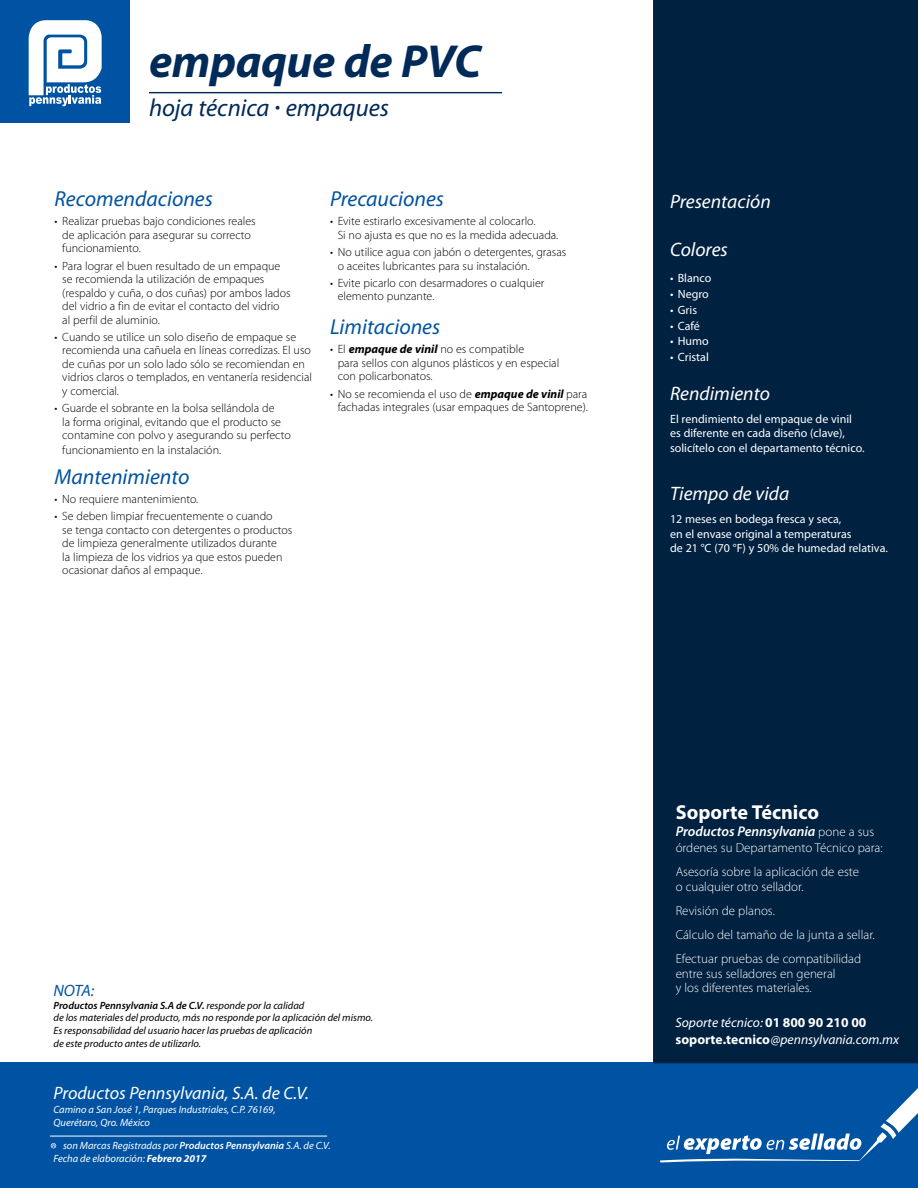
<style>
.page{position:relative;width:918px;height:1188px;background:#fff}
.page>*{position:absolute;margin:0;border:0;box-sizing:border-box;transform-origin:0 0}
.t1{font:italic 700 46.5px "Myriad Pro";letter-spacing:-.01em;color:#002a57}
.t2{font:italic 24.75px "Myriad Pro";color:#002a57}
.t3{font:italic 21.75px "Myriad Pro";color:#0053a2}
.t4{font:700 20.25px "Myriad Pro";color:#fff}
.t5{font:italic 19.5px "Myriad Pro";color:#fff}
.t6{font:italic 18px "Myriad Pro";color:#fff}
.t7{font:italic 16.5px "Myriad Pro";color:#0053a2}
.t8{font:italic 600 13.95px "Myriad Pro";color:#fff}
.t9{font:italic 13.5px/17.2px "Myriad Pro";color:#fff}
.t10{font:300 13.05px/24.3px "Myriad Pro";color:#fff}
.t11{font:300 12px/13.5px "Myriad Pro";color:#000}
.t12{font:12px/14.4px "Myriad Pro";color:#fff}
.t13{font:italic 10.5px/12.6px "Myriad Pro";color:#000}
.t14{font:italic 10.5px/13.5px "Myriad Pro";color:#fff}
.s1{font-weight:600;font-style:normal}
.s2{font-weight:700;font-style:italic}
.s3{font-weight:600}
.s4{font-weight:700}
.s5{font-weight:300;font-style:normal;font-size:13.05px}
.s6{font-weight:700;font-style:normal}
</style>
<div class="page">
<div style="left:0;top:1063px;width:918px;height:125px;background:#0053a2"></div>
<div style="left:653px;top:0;width:265px;height:1063px;background:#002140"></div>
<div style="left:0;top:0;width:129px;height:123px;background:#0053a2"></div>
<svg style="left:29px;top:20px;width:73px;height:86px"></svg>
<hr style="left:50px;top:1136px;width:277px;height:1px;background:#fff">
<svg style="left:51px;top:1143px;width:5px;height:5px"></svg>
<svg style="left:659px;top:1088px;width:259px;height:75px"></svg>
<hr style="left:149px;top:92px;width:353px;height:1px;background:#002a57">
<h1 class="t1" style="left:149px;top:31px;width:334px">empaque de PVC</h1>
<h2 class="t2" style="left:149px;top:93px;width:242px">hoja técnica <span class="s1">·</span> empaques</h2>
<h3 class="t3" style="left:55px;top:186px;width:160px">Recomendaciones</h3>
<p class="t11" style="left:62px;top:214px;width:195px;text-indent:-8px">• Realizar pruebas bajo condiciones reales de aplicación para asegurar su correcto funcionamiento.</p>
<p class="t11" style="left:62px;top:259px;width:230px;text-indent:-8px">• Para lograr el buen resultado de un empaque se recomienda la utilización de empaques (respaldo y cuña, o dos cuñas) por ambos lados del vidrio a fin de evitar el contacto del vidrio al perfil de aluminio.</p>
<p class="t11" style="left:62px;top:330px;width:251px;text-indent:-8px">• Cuando se utilice un solo diseño de empaque se recomienda una cañuela en líneas corredizas. El uso de cuñas por un solo lado sólo se recomiendan en vidrios claros o templados, en ventanería residencial y comercial.</p>
<p class="t11" style="left:62px;top:401px;width:230px;text-indent:-8px">• Guarde el sobrante en la bolsa sellándola de<br>la forma original, evitando que el producto se contamine con polvo y asegurando su perfecto</p>
<p class="t11" style="left:62px;top:443px;width:160px">funcionamiento en la instalación.</p>
<h3 class="t3" style="left:55px;top:463px;width:137px">Mantenimiento</h3>
<p class="t11" style="left:55px;top:492px;width:145px">• No requiere mantenimiento.</p>
<p class="t11" style="left:62px;top:509px;width:232px;text-indent:-8px">• Se deben limpiar frecuentemente o cuando<br>se tenga contacto con detergentes o productos de limpieza generalmente utilizados durante<br>la limpieza de los vidrios ya que estos pueden ocasionar daños al empaque.</p>
<h3 class="t3" style="left:330px;top:186px;width:116px">Precauciones</h3>
<p class="t11" style="left:338px;top:214px;width:222px;text-indent:-8px">• Evite estirarlo excesivamente al colocarlo.<br>Si no ajusta es que no es la medida adecuada.</p>
<p class="t11" style="left:338px;top:245px;width:230px;text-indent:-8px">• No utilice agua con jabón o detergentes, grasas o aceites lubricantes para su instalación.</p>
<p class="t11" style="left:338px;top:276px;width:208px;text-indent:-8px">• Evite picarlo con desarmadores o cualquier elemento punzante.</p>
<h3 class="t3" style="left:330px;top:314px;width:112px">Limitaciones</h3>
<p class="t11" style="left:338px;top:342px;width:223px;text-indent:-8px">• El <span class="s2">empaque de vinil</span> no es compatible<br>para sellos con algunos plásticos y en especial con policarbonatos.</p>
<p class="t11" style="left:330px;top:387px;width:260px;text-align:right">• No se recomienda el uso de <span class="s2">empaque de vinil</span> para fachadas integrales (usar empaques de Santoprene).</p>
<h3 class="t5" style="left:670px;top:189px;width:102px">Presentación</h3>
<h3 class="t5" style="left:670px;top:237px;width:59px">Colores</h3>
<p class="t12" style="left:670px;top:271px;width:43px">• Blanco</p>
<p class="t12" style="left:670px;top:287px;width:40px">• Negro</p>
<p class="t12" style="left:670px;top:302px;width:28px">• Gris</p>
<p class="t12" style="left:670px;top:318px;width:31px">• Café</p>
<p class="t12" style="left:670px;top:334px;width:40px">• Humo</p>
<p class="t12" style="left:670px;top:350px;width:40px">• Cristal</p>
<h3 class="t5" style="left:670px;top:381px;width:101px">Rendimiento</h3>
<p class="t12" style="left:670px;top:412px;width:196px">El rendimiento del empaque de vinil es diferente en cada diseño (clave), solicítelo con el departamento técnico.</p>
<h3 class="t5" style="left:670px;top:482px;width:121px">Tiempo de vida</h3>
<p class="t12" style="left:670px;top:512px;width:219px">12 meses en bodega fresca y seca,<br>en el envase original a temperaturas<br>de 21 °C (70 °F) y 50% de humedad relativa.</p>
<h3 class="t7" style="left:53px;top:981px;width:42px">NOTA:</h3>
<p class="t13" style="left:53px;top:999px;width:321px"><span class="s3">Productos Pennsylvania S.A de C.V.</span> responde por la calidad<br>de los materiales del producto, más no responde por la aplicación del mismo.<br>Es responsabilidad del usuario hacer las pruebas de aplicación<br>de este producto antes de utilizarlo.</p>
<h3 class="t6" style="left:53px;top:1082px;width:257px">Productos Pennsylvania, S.A. de C.V.</h3>
<p class="t14" style="left:53px;top:1103px;width:224px">Camino a San José 1, Parques Industriales, C.P. 76169,<br>Querétaro, Qro. México</p>
<p class="t14" style="left:53px;top:1139px;width:279px;line-height:12.6px;text-indent:10px">son Marcas Registradas por <span class="s3">Productos Pennsylvania</span> S.A. de C.V.<br>Fecha de elaboración: <span class="s4">Febrero 2017</span></p>
<h3 class="t4" style="left:676px;top:799px;width:145px">Soporte Técnico</h3>
<p class="t8" style="left:676px;top:823px;width:200px">Productos Pennsylvania <span class="s5">pone a sus</span></p>
<p class="t10" style="left:676px;top:835px;width:209px">órdenes su Departamento Técnico para:<br>Asesoría sobre la aplicación de este</p>
<p class="t10" style="left:676px;top:874px;width:201px">o cualquier otro sellador.<br>Revisión de planos.<br>Cálculo del tamaño de la junta a sellar.<br>Efectuar pruebas de compatibilidad</p>
<p class="t10" style="left:676px;top:966px;width:162px;line-height:14.4px">entre sus selladores en general y los diferentes materiales.</p>
<p class="t9" style="left:676px;top:1013px;width:225px">Soporte técnico: <span class="s6">01 800 90 210 00 soporte.tecnico</span>@pennsylvania.com.mx</p>
</div>
